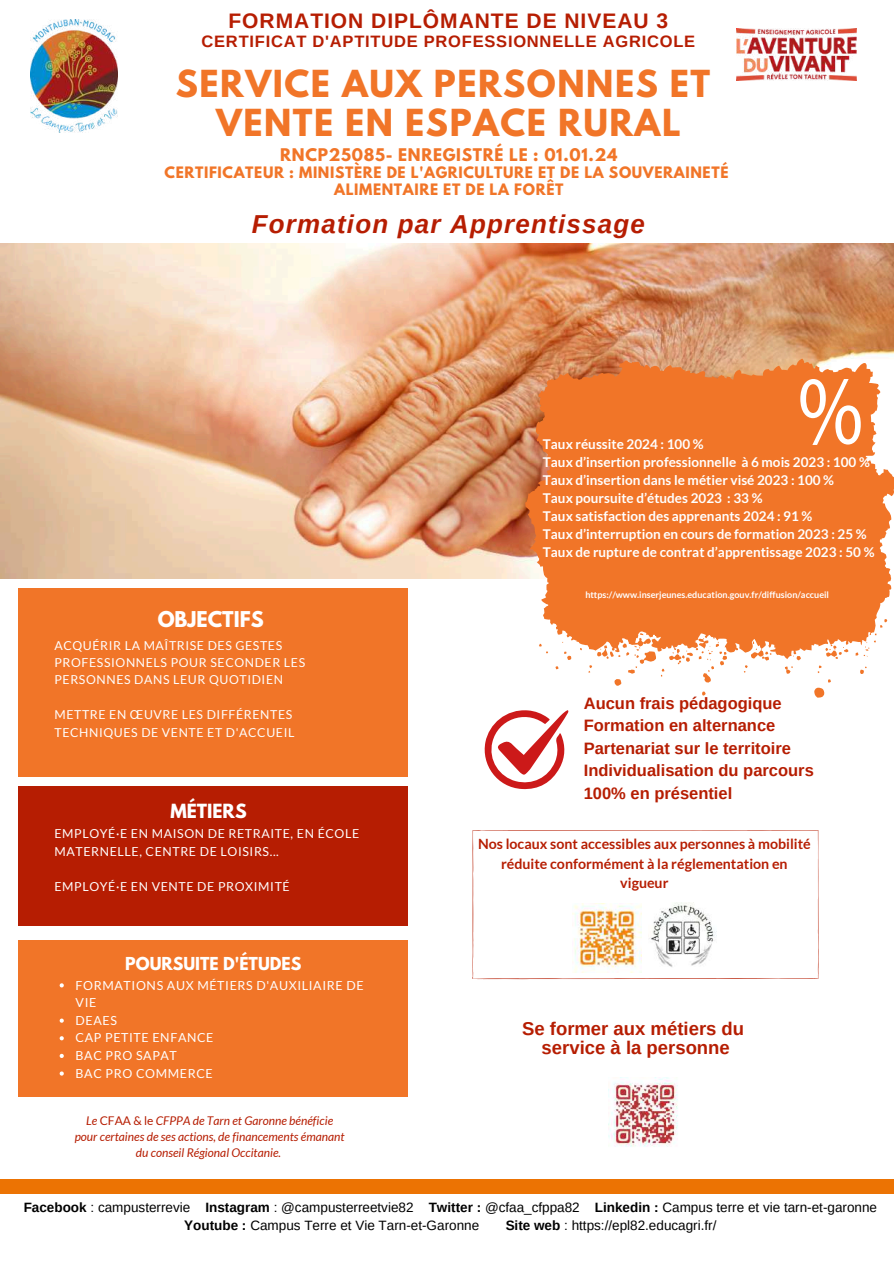
<style>
.page{position:relative;width:894px;height:1264px;background:#fff}
.page>*{position:absolute;margin:0;border:0;box-sizing:border-box;transform-origin:0 0}
.t1{font:700 33px/39.3px "League Spartan";letter-spacing:.045em;color:#f17528;text-align:center}
.t2{font:italic 700 25.95px "Arimo";letter-spacing:.045em;color:#b61d02}
.t3{font:700 21px "Arimo";letter-spacing:.045em;color:#b61d02}
.t4{font:700 19.35px "League Spartan";color:#fff}
.t5{font:700 18.45px/19.2px "Arimo";color:#b61d02;text-align:center}
.t6{font:700 17.25px "League Spartan";color:#fff}
.t7{font:700 16.5px/22.5px "Arimo";color:#b61d02}
.t8{font:700 16.5px "Arimo";letter-spacing:.045em;color:#b61d02}
.t9{font:700 15.9px "League Spartan";color:#fff}
.t10{font:700 15.45px "League Spartan";letter-spacing:.045em;color:#f17528}
.t11{font:700 14.1px/19.5px "Lato";color:#b61d02;text-align:center}
.t12{font:700 13.95px/16.8px "League Spartan";letter-spacing:.045em;color:#f17528;text-align:center}
.t13{font:700 13.5px/18px "Lato";color:#fff}
.t14{font:13.5px/18px "Arimo";color:#000}
.t15{font:12.45px/17.5px "Lato";letter-spacing:.05em;color:#fff}
.t16{font:12.3px/17.4px "Lato";letter-spacing:.05em;color:#fff}
.t17{font:italic 12px/16px "Lato";color:#b61d02;text-align:center}
.t18{font:700 9px "Lato";color:#fff}
.s1{font-style:normal}
.s2{font-weight:700}
</style>
<div class="page">
<img style="left:0;top:244px;width:893px;height:334px">
<img style="left:31px;top:19px;width:86px;height:113px">
<div style="left:0;top:1179px;width:893px;height:14px;background:#ec7303"></div>
<img style="left:736px;top:29px;width:120px;height:51px">
<svg style="left:472px;top:830px;width:346px;height:149px"></svg>
<img style="left:648px;top:902px;width:68px;height:65px">
<img style="left:572px;top:903px;width:69px;height:69px">
<div style="left:19px;top:588px;width:388px;height:188px;background:#f17528"></div>
<div style="left:19px;top:786px;width:388px;height:139px;background:#b61d02"></div>
<div style="left:19px;top:940px;width:388px;height:156px;background:#f17528"></div>
<svg style="left:60px;top:983px;width:4px;height:4px"></svg>
<svg style="left:60px;top:1018px;width:4px;height:4px"></svg>
<svg style="left:60px;top:1036px;width:4px;height:4px"></svg>
<svg style="left:60px;top:1053px;width:4px;height:4px"></svg>
<svg style="left:60px;top:1071px;width:4px;height:4px"></svg>
<svg style="left:484px;top:710px;width:84px;height:79px"></svg>
<svg style="left:525px;top:358px;width:368px;height:339px;fill:#f17528"></svg>
<svg style="left:800px;top:379px;width:60px;height:66px"></svg>
<img style="left:608px;top:1077px;width:70px;height:70px">
<h3 class="t3" style="left:228px;top:9px;width:441px">FORMATION DIPLÔMANTE DE NIVEAU 3</h3>
<p class="t8" style="left:201px;top:32px;width:495px">CERTIFICAT D'APTITUDE PROFESSIONNELLE AGRICOLE</p>
<h1 class="t1" style="left:176px;top:68px;width:536px">SERVICE AUX PERSONNES ET<br>VENTE EN ESPACE RURAL</h1>
<p class="t10" style="left:280px;top:147px;width:338px">RNCP25085- ENREGISTRÉ LE : 01.01.24</p>
<p class="t12" style="left:164px;top:166px;width:565px">CERTIFICATEUR : MINISTÈRE DE L'AGRICULTURE ET DE LA SOUVERAINETÉ<br>ALIMENTAIRE ET DE LA FORÊT</p>
<h2 class="t2" style="left:252px;top:210px;width:394px">Formation par Apprentissage</h2>
<p class="t13" style="left:542px;top:434px;width:333px">Taux réussite 2024 : 100 %<br>Taux d’insertion professionnelle à 6 mois 2023 : 100 % Taux d’insertion dans le métier visé 2023 : 100 %<br>Taux poursuite d’études 2023 : 33 %<br>Taux satisfaction des apprenants 2024 : 91 %<br>Taux d’interruption en cours de formation 2023 : 25 % Taux de rupture de contrat d’apprentissage 2023 : 50 %</p>
<h3 class="t4" style="left:158px;top:610px;width:107px">OBJECTIFS</h3>
<p class="t16" style="left:54px;top:636px;width:252px">ACQUÉRIR LA MAÎTRISE DES GESTES<br>PROFESSIONNELS POUR SECONDER LES<br>PERSONNES DANS LEUR QUOTIDIEN</p>
<p class="t16" style="left:54px;top:705px;width:241px">METTRE EN ŒUVRE LES DIFFÉRENTES<br>TECHNIQUES DE VENTE ET D'ACCUEIL</p>
<p class="t6" style="left:170px;top:802px;width:78px">MÉTIERS</p>
<p class="t16" style="left:54px;top:825px;width:306px">EMPLOYÉ·E EN MAISON DE RETRAITE, EN ÉCOLE<br>MATERNELLE, CENTRE DE LOISIRS...</p>
<p class="t16" style="left:54px;top:877px;width:237px">EMPLOYÉ·E EN VENTE DE PROXIMITÉ</p>
<p class="t9" style="left:125px;top:955px;width:177px">POURSUITE D'ÉTUDES</p>
<p class="t15" style="left:76px;top:975px;width:289px">FORMATIONS AUX MÉTIERS D'AUXILIAIRE DE<br>VIE<br>DEAES<br>CAP PETITE ENFANCE<br>BAC PRO SAPAT<br>BAC PRO COMMERCE</p>
<p class="t17" style="left:75px;top:1112px;width:271px">Le <span class="s1">CFAA &amp; le</span> CFPPA de Tarn et Garonne bénéficie pour certaines de ses actions, de financements émanant du conseil Régional Occitanie.</p>
<p class="t18" style="left:585px;top:589px;width:245px">https://www.inserjeunes.education.gouv.fr/diffusion/accueil</p>
<p class="t7" style="left:583px;top:691px;width:231px">Aucun frais pédagogique<br>Formation en alternance<br>Partenariat sur le territoire<br>Individualisation du parcours<br>100% en présentiel</p>
<p class="t11" style="left:478px;top:834px;width:334px">Nos locaux sont accessibles aux personnes à mobilité réduite conformément à la réglementation en vigueur</p>
<h3 class="t5" style="left:522px;top:1018px;width:223px">Se former aux métiers du service à la personne</h3>
<p class="t14" style="left:184px;top:1198px;width:694px;text-indent:-160px"><span class="s2">Facebook</span> : campusterrevie <span class="s2">Instagram</span> : @campusterreetvie82 <span class="s2">Twitter :</span> @cfaa_cfppa82 <span class="s2">Linkedin :</span> Campus terre et vie tarn-et-garonne<br><span class="s2">Youtube :</span> Campus Terre et Vie Tarn-et-Garonne</p>
<p class="t14" style="left:505px;top:1216px;width:212px"><span class="s2">Site web</span> : https://epl82.educagri.fr/</p>
</div>
